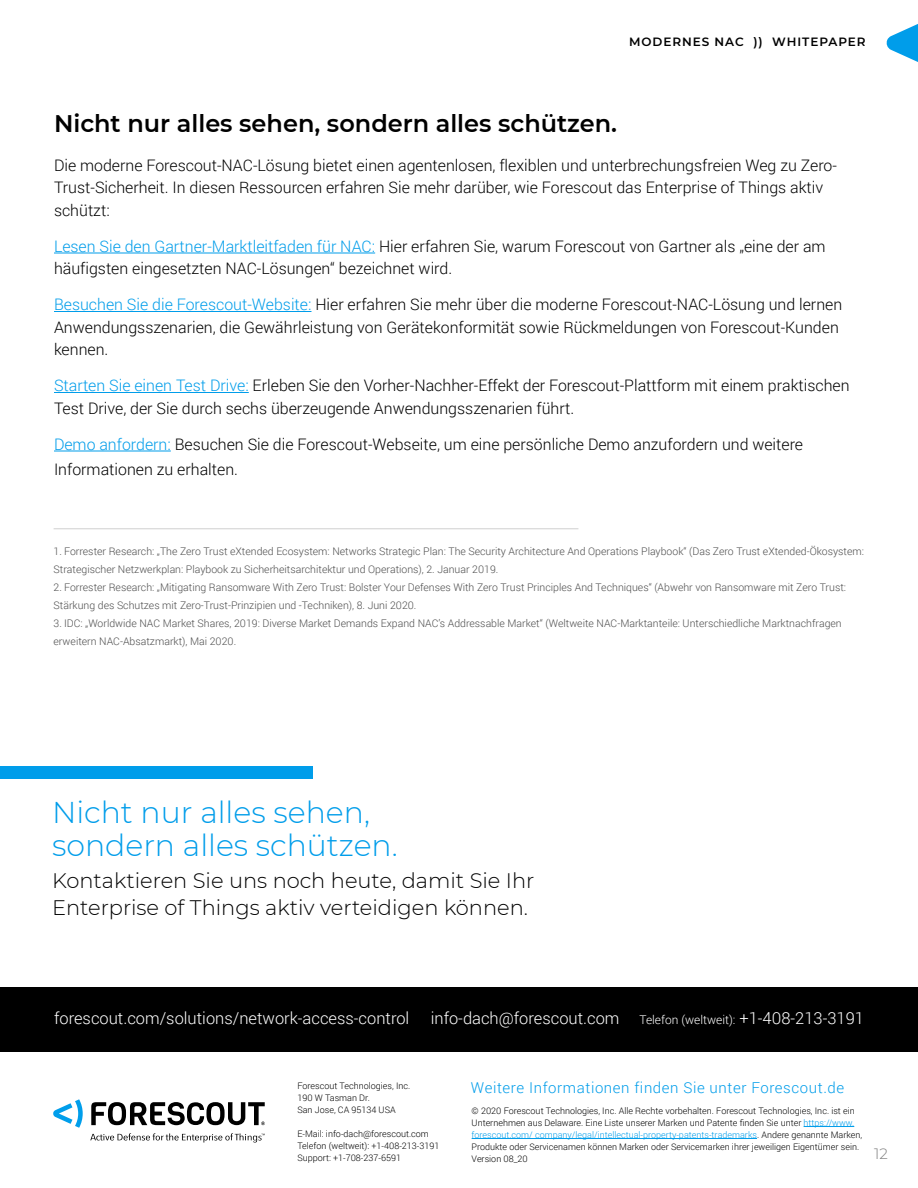
<style>
.page{position:relative;width:918px;height:1188px;background:#fff}
.page>*{position:absolute;margin:0;border:0;box-sizing:border-box;transform-origin:0 0}
.CTA_headline_See_it{font:300 30px/33px "Montserrat";color:#009dea}
.subhead{font:600 24px "Montserrat";color:#000}
.CTA_contact_us{font:300 21px/27px "Montserrat";color:#000}
.footer_text{font:300 16.5px "Roboto";color:#fff}
.body_copy{font:300 15.9px/22.5px "Roboto";color:#000}
.t1{font:300 15px "Roboto";letter-spacing:.04em;color:#009dea}
.t2{font:300 15px "Montserrat";color:#808080}
.footer_text-2{font:300 12px "Roboto";color:#fff}
.white_paper_name_hea{font:600 12px "Montserrat";letter-spacing:.08em;color:#000}
.footnotes{font:300 10.5px/18px "Roboto";color:#4d4d4d}
.boilerplate{font:300 9px/12px "Roboto";color:#000}
.contact{font:300 9px/12px "Roboto";color:#000}
.s1{color:#009dea}
.s2{font-size:16.5px}
</style>
<div class="page">
<svg style="left:886px;top:24px;width:32px;height:38px"></svg>
<div style="left:0;top:766px;width:312px;height:13px;background:#009dea"></div>
<div style="left:0;top:987px;width:918px;height:65px;background:#000"></div>
<hr style="left:54px;top:253px;width:321px;height:1px;background:#009dea">
<hr style="left:54px;top:311px;width:257px;height:1px;background:#009dea">
<hr style="left:54px;top:392px;width:195px;height:1px;background:#009dea">
<hr style="left:54px;top:451px;width:117px;height:1px;background:#009dea">
<hr style="left:54px;top:528px;width:524px;height:1px;background:#000">
<hr style="left:804px;top:1126px;width:50px;height:1px;background:#009dea">
<hr style="left:472px;top:1138px;width:285px;height:1px;background:#009dea">
<svg style="left:53px;top:1099px;width:30px;height:29px"></svg>
<svg style="left:91px;top:1102px;width:174px;height:23px"></svg>
<svg style="left:90px;top:1133px;width:175px;height:10px"></svg>
<p class="white_paper_name_hea" style="left:629px;top:34px;width:238px">MODERNES NAC )) WHITEPAPER</p>
<p class="subhead" style="left:54px;top:107px;width:565px">Nicht nur alles sehen, sondern alles schützen.</p>
<p class="body_copy" style="left:54px;top:153px;width:785px">Die moderne Forescout-NAC-Lösung bietet einen agentenlosen, flexiblen und unterbrechungsfreien Weg zu Zero-<br>Trust-Sicherheit. In diesen Ressourcen erfahren Sie mehr darüber, wie Forescout das Enterprise of Things aktiv schützt:</p>
<p class="body_copy" style="left:54px;top:234px;width:773px"><span class="s1">Lesen Sie den Gartner-Marktleitfaden für NAC:</span> Hier erfahren Sie, warum Forescout von Gartner als „eine der am häufigsten eingesetzten NAC-Lösungen“ bezeichnet wird.</p>
<p class="body_copy" style="left:54px;top:293px;width:790px"><span class="s1">Besuchen Sie die Forescout-Website:</span> Hier erfahren Sie mehr über die moderne Forescout-NAC-Lösung und lernen<br>Anwendungsszenarien, die Gewährleistung von Gerätekonformität sowie Rückmeldungen von Forescout-Kunden kennen.</p>
<p class="body_copy" style="left:54px;top:374px;width:797px"><span class="s1">Starten Sie einen Test Drive:</span> Erleben Sie den Vorher-Nachher-Effekt der Forescout-Plattform mit einem praktischen<br>Test Drive, der Sie durch sechs überzeugende Anwendungsszenarien führt.</p>
<p class="body_copy" style="left:54px;top:431px;width:751px;line-height:25.5px"><span class="s1">Demo anfordern:</span> Besuchen Sie die Forescout-Webseite, um eine persönliche Demo anzufordern und weitere<br>Informationen zu erhalten.</p>
<p class="footnotes" style="left:54px;top:542px;width:812px">1. Forrester Research: „The Zero Trust eXtended Ecosystem: Networks Strategic Plan: The Security Architecture And Operations Playbook“ (Das Zero Trust eXtended-Ökosystem:<br>Strategischer Netzwerkplan: Playbook zu Sicherheitsarchitektur und Operations), 2. Januar 2019.</p>
<p class="footnotes" style="left:54px;top:578px;width:794px">2. Forrester Research: „Mitigating Ransomware With Zero Trust: Bolster Your Defenses With Zero Trust Principles And Techniques“ (Abwehr von Ransomware mit Zero Trust:<br>Stärkung des Schutzes mit Zero-Trust-Prinzipien und -Techniken), 8. Juni 2020.</p>
<p class="footnotes" style="left:54px;top:614px;width:790px">3. IDC: „Worldwide NAC Market Shares, 2019: Diverse Market Demands Expand NAC’s Addressable Market“ (Weltweite NAC-Marktanteile: Unterschiedliche Marktnachfragen erweitern NAC-Absatzmarkt), Mai 2020.</p>
<p class="CTA_headline_See_it" style="left:52px;top:795px;width:347px">Nicht nur alles sehen, sondern alles schützen.</p>
<p class="CTA_contact_us" style="left:52px;top:867px;width:484px">Kontaktieren Sie uns noch heute, damit Sie Ihr<br>Enterprise of Things aktiv verteidigen können.</p>
<p class="footer_text" style="left:54px;top:1007px;width:357px">forescout.com/solutions/network-access-control</p>
<p class="footer_text" style="left:431px;top:1007px;width:190px">info-dach@forescout.com</p>
<p class="footer_text-2" style="left:640px;top:1012px;width:226px">Telefon (weltweit): <span class="s2">+1-408-213-3191</span></p>
<p class="contact" style="left:297px;top:1080px;width:114px">Forescout Technologies, Inc.<br>190 W Tasman Dr.<br>San Jose, CA 95134 USA</p>
<p class="contact" style="left:297px;top:1128px;width:144px">E-Mail: info-dach@forescout.com<br>Telefon (weltweit): +1-408-213-3191<br>Support: +1-708-237-6591</p>
<p class="t1" style="left:471px;top:1077px;width:375px">Weitere Informationen finden Sie unter Forescout.de</p>
<p class="boilerplate" style="left:472px;top:1104px;width:392px">© 2020 Forescout Technologies, Inc. Alle Rechte vorbehalten. Forescout Technologies, Inc. ist ein Unternehmen aus Delaware. Eine Liste unserer Marken und Patente finden Sie unter <span class="s1">https://www. forescout.com/ company/legal/intellectual-property-patents-trademarks</span>. Andere genannte Marken, Produkte oder Servicenamen können Marken oder Servicemarken ihrer jeweiligen Eigentümer sein.<br>Version 08_20</p>
<p class="t2" style="left:874px;top:1144px;width:15px">12</p>
</div>
